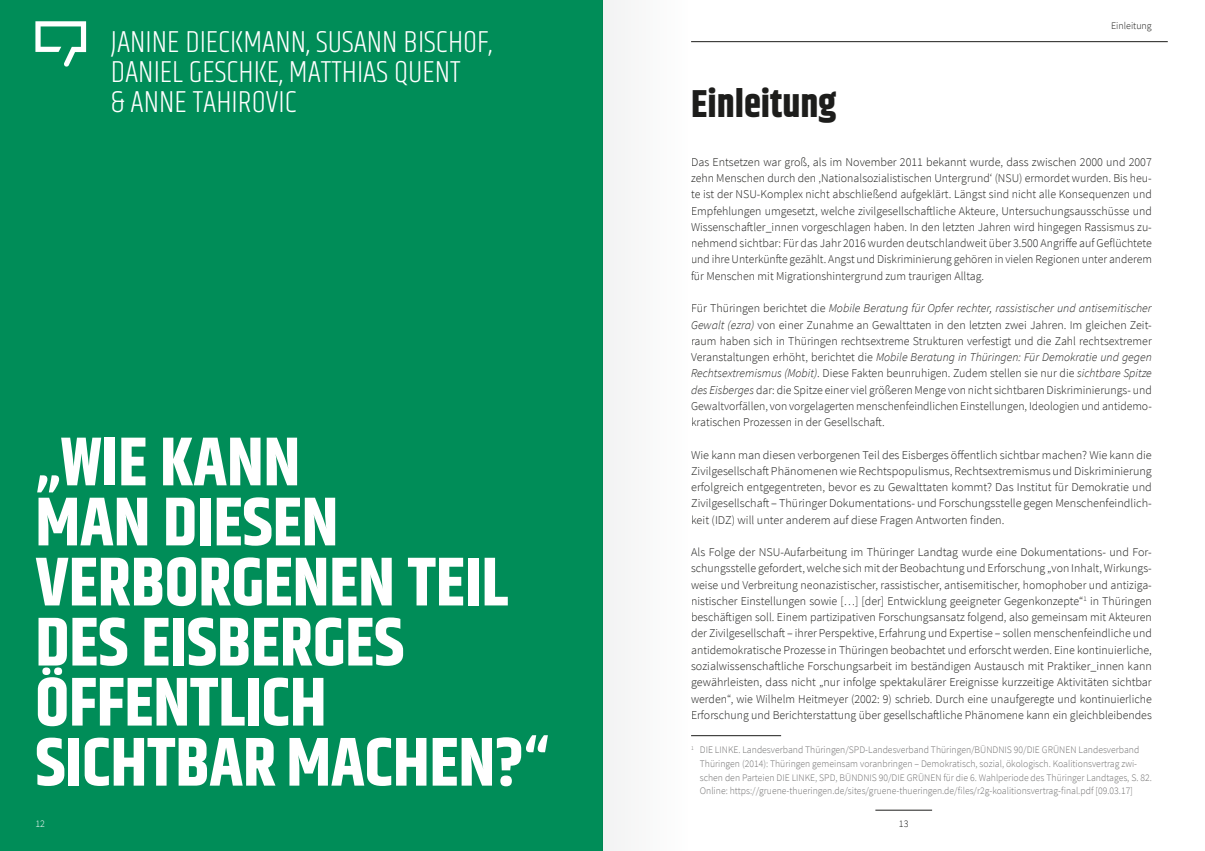
<style>
.page{position:relative;width:1205px;height:851px;background:#fff}
.page>*{position:absolute;margin:0;border:0;box-sizing:border-box;transform-origin:0 0}
.t1{font:700 68.75px/60px "Khand";color:#fff}
.t2{font:700 38.75px "Khand";color:#1d1d1b}
.t3{font:300 31.25px/30px "Khand";color:#fff}
.t4{font:300 11.88px/16.2px "Source Sans Pro";color:#1d1d1b;text-align:justify}
.t5{font:300 10px/13.8px "Source Sans Pro";color:#706f6f}
.t6{font:300 10px "Source Sans Pro";color:#1d1d1b}
.t7{font:300 10px "Source Sans Pro";color:#fff}
.s1{font-style:italic}
</style>
<div class="page">
<hr style="left:875px;top:809px;width:57px;height:1px;background:#1d1d1b">
<hr style="left:691px;top:41px;width:477px;height:1px;background:#1d1d1b">
<div style="left:0;top:0;width:602px;height:850px;background:#008d58"></div>
<svg style="left:35px;top:21px;width:51px;height:46px"></svg>
<hr style="left:691px;top:735px;width:90px;height:1px;background:#1d1d1b">
<div style="left:602px;top:0;width:89px;height:850px;background:#f8f8f8"></div>
<h3 class="t3" style="left:111px;top:28px;width:383px">JANINE DIECKMANN, SUSANN BISCHOF,<br>DANIEL GESCHKE, MATTHIAS QUENT<br>&amp; ANNE TAHIROVIC</h3>
<h1 class="t1" style="left:35px;top:435px;width:516px">„WIE KANN<br>MAN DIESEN<br>VERBORGENEN TEIL<br>DES EISBERGES<br>ÖFFENTLICH<br>SICHTBAR MACHEN?“</h1>
<p class="t6" style="left:1111px;top:19px;width:42px">Einleitung</p>
<h2 class="t2" style="left:691px;top:76px;width:147px">Einleitung</h2>
<p class="t4" style="left:691px;top:154px;width:462px">Das Entsetzen war groß, als im November 2011 bekannt wurde, dass zwischen 2000 und 2007 zehn Menschen durch den ‚Nationalsozialistischen Untergrund‘ (NSU) ermordet wurden. Bis heu&shy;te ist der NSU-Komplex nicht abschließend aufgeklärt. Längst sind nicht alle Konsequenzen und Empfehlungen umgesetzt, welche zivilgesellschaftliche Akteure, Untersuchungsausschüsse und Wissenschaftler_innen vorgeschlagen haben. In den letzten Jahren wird hingegen Rassismus zu&shy;nehmend sichtbar: Für das Jahr 2016 wurden deutschlandweit über 3.500 Angriffe auf Geflüchtete und ihre Unterkünfte gezählt. Angst und Diskriminierung gehören in vielen Regionen unter anderem für Menschen mit Migrationshintergrund zum traurigen Alltag.</p>
<p class="t4" style="left:691px;top:300px;width:462px">Für Thüringen berichtet die <span class="s1">Mobile Beratung für Opfer rechter, rassistischer und antisemitischer Gewalt (ezra)</span> von einer Zunahme an Gewalttaten in den letzten zwei Jahren. Im gleichen Zeit&shy;raum haben sich in Thüringen rechtsextreme Strukturen verfestigt und die Zahl rechtsextremer Veranstaltungen erhöht, berichtet die <span class="s1">Mobile Beratung in Thüringen: Für Demokratie und gegen Rechtsextremismus (Mobit)</span>. Diese Fakten beunruhigen. Zudem stellen sie nur die <span class="s1">sichtbare Spitze des Eisberges</span> dar: die Spitze einer viel größeren Menge von nicht sichtbaren Diskriminierungs- und Gewaltvorfällen, von vorgelagerten menschenfeindlichen Einstellungen, Ideologien und antidemo&shy;kratischen Prozessen in der Gesellschaft.</p>
<p class="t4" style="left:691px;top:446px;width:462px">Wie kann man diesen verborgenen Teil des Eisberges öffentlich sichtbar machen? Wie kann die Zivilgesellschaft Phänomenen wie Rechtspopulismus, Rechtsextremismus und Diskriminierung erfolgreich entgegentreten, bevor es zu Gewalttaten kommt? Das Institut für Demokratie und Zivilgesellschaft – Thüringer Dokumentations- und Forschungsstelle gegen Menschenfeindlich&shy;keit (IDZ) will unter anderem auf diese Fragen Antworten finden.</p>
<p class="t4" style="left:691px;top:544px;width:462px">Als Folge der NSU-Aufarbeitung im Thüringer Landtag wurde eine Dokumentations- und For&shy;schungsstelle gefordert, welche sich mit der Beobachtung und Erforschung „von Inhalt, Wirkungs&shy;weise und Verbreitung neonazistischer, rassistischer, antisemitischer, homophober und antiziga&shy;nistischer Einstellungen sowie […] [der] Entwicklung geeigneter Gegenkonzepte“<sup>1</sup> in Thüringen beschäftigen soll. Einem partizipativen Forschungsansatz folgend, also gemeinsam mit Akteuren der Zivilgesellschaft – ihrer Perspektive, Erfahrung und Expertise – sollen menschenfeindliche und antidemokratische Prozesse in Thüringen beobachtet und erforscht werden. Eine kontinuierliche, sozialwissenschaftliche Forschungsarbeit im beständigen Austausch mit Praktiker_innen kann gewährleisten, dass nicht „nur infolge spektakulärer Ereignisse kurzzeitige Aktivitäten sichtbar werden“, wie Wilhelm Heitmeyer (2002: 9) schrieb. Durch eine unaufgeregte und kontinuierliche Erforschung und Berichterstattung über gesellschaftliche Phänomene kann ein gleichbleibendes</p>
<p class="t5" style="left:700px;top:742px;width:453px;text-indent:-9px"><sup>1</sup> DIE LINKE. Landesverband Thüringen/SPD-Landesverband Thüringen/BÜNDNIS 90/DIE GRÜNEN Landesverband Thüringen (2014): Thüringen gemeinsam voranbringen – Demokratisch, sozial, ökologisch. Koalitionsvertrag zwi&shy;schen den Parteien DIE LINKE, SPD, BÜNDNIS 90/DIE GRÜNEN für die 6. Wahlperiode des Thüringer Landtages, S. 82.<br>Online: https://gruene-thueringen.de/sites/gruene-thueringen.de/files/r2g-koalitionsvertrag-final.pdf [09.03.17]</p>
<p class="t7" style="left:35px;top:817px;width:11px">12</p>
<p class="t6" style="left:899px;top:817px;width:11px">13</p>
</div>
